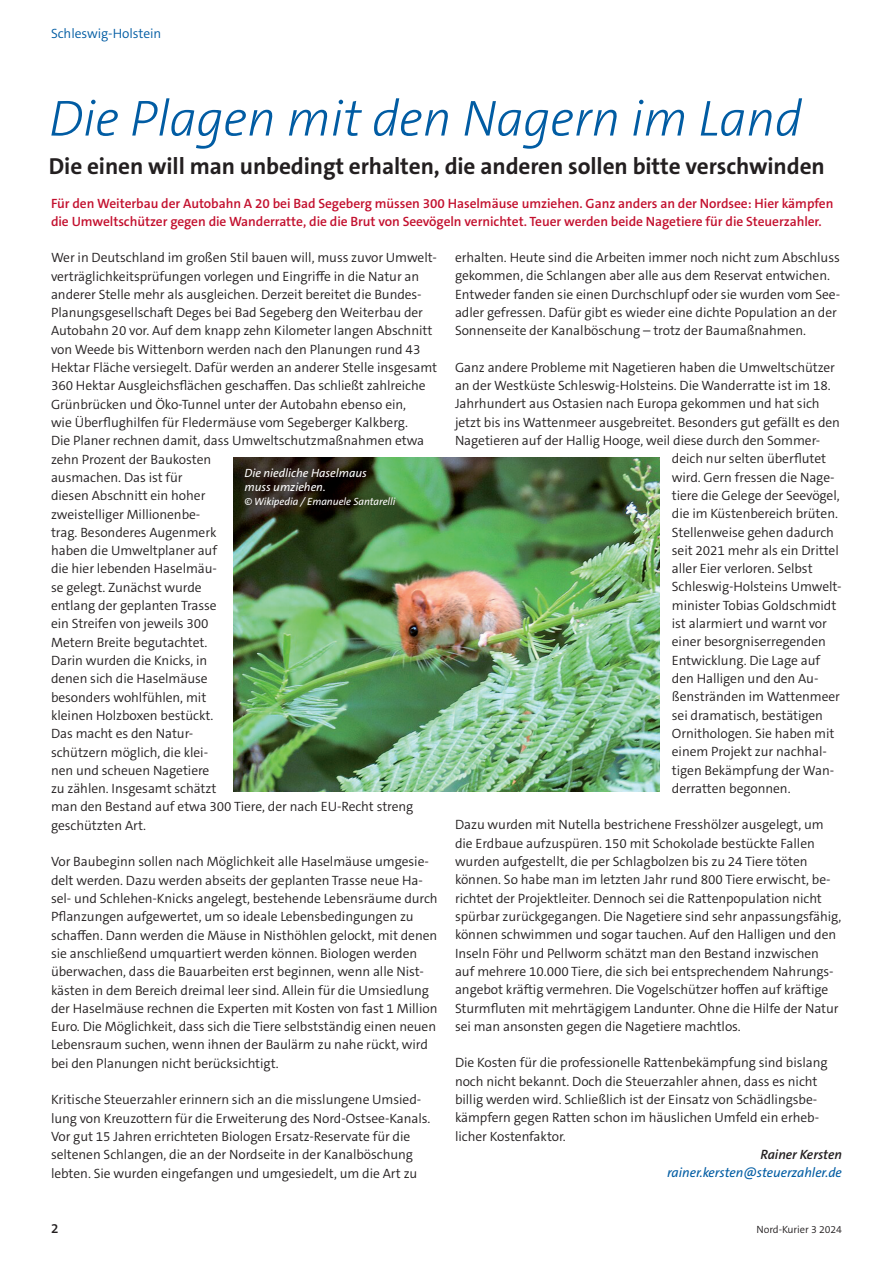
<style>
.page{position:relative;width:893px;height:1263px;background:#fff}
.page>*{position:absolute;margin:0;border:0;box-sizing:border-box;transform-origin:0 0}
.t1{font:italic 300 51px "The Sans C5";letter-spacing:-.005em;color:#015ca3}
.t2{font:700 23.25px "The Sans C5";letter-spacing:-.005em;color:#231f20}
.t3{font:300 13.5px/18.3px "The Sans C5";letter-spacing:-.005em;color:#231f20}
.t4{font:600 13.5px/18.3px "The Sans C5";letter-spacing:-.005em;color:#c3102e}
.t5{font:italic 13.5px "The Sans C5";letter-spacing:-.005em;color:#015ca3}
.t6{font:300 13.5px "The Sans C5";letter-spacing:-.005em;color:#015ca3}
.t7{font:italic 600 13.5px "The Sans C5";letter-spacing:-.005em;color:#231f20}
.t8{font:600 13.5px "The Sans C5";color:#231f20}
.t9{font:italic 12px/14.2px "The Sans C5";letter-spacing:-.005em;color:#fff}
.t10{font:italic 10.5px "The Sans C5";letter-spacing:-.005em;color:#fff}
.t11{font:300 10.5px "The Sans C5";letter-spacing:-.005em;color:#231f20}
</style>
<div class="page">
<img style="left:234px;top:457px;width:425px;height:334px">
<p class="t6" style="left:51px;top:24px;width:112px">Schleswig-Holstein</p>
<h1 class="t1" style="left:49px;top:86px;width:755px">Die Plagen mit den Nagern im Land</h1>
<h2 class="t2" style="left:49px;top:152px;width:777px">Die einen will man unbedingt erhalten, die anderen sollen bitte verschwinden</h2>
<p class="t4" style="left:51px;top:194px;width:784px">Für den Weiterbau der Autobahn A 20 bei Bad Segeberg müssen 300 Haselmäuse umziehen. Ganz anders an der Nordsee: Hier kämpfen die Umweltschützer gegen die Wanderratte, die die Brut von Seevögeln vernichtet. Teuer werden beide Nagetiere für die Steuerzahler.</p>
<p class="t3" style="left:51px;top:249px;width:388px">Wer in Deutschland im großen Stil bauen will, muss zuvor Umwelt&shy;verträglichkeitsprüfungen vorlegen und Eingriffe in die Natur an anderer Stelle mehr als ausgleichen. Derzeit bereitet die Bundes-Planungsgesellschaft Deges bei Bad Segeberg den Weiterbau der Autobahn 20 vor. Auf dem knapp zehn Kilometer langen Abschnitt von Weede bis Wittenborn werden nach den Planungen rund 43<br>Hektar Fläche versiegelt. Dafür werden an anderer Stelle insgesamt 360 Hektar Ausgleichsflächen geschaffen. Das schließt zahlreiche Grünbrücken und Öko-Tunnel unter der Autobahn ebenso ein,<br>wie Überflughilfen für Fledermäuse vom Segeberger Kalkberg.<br>Die Planer rechnen damit, dass Umweltschutzmaßnahmen etwa zehn Prozent der Baukosten<br>ausmachen. Das ist für<br>diesen Abschnitt ein hoher<br>zweistelliger Millionenbe-<br>trag. Besonderes Augenmerk<br>haben die Umweltplaner auf<br>die hier lebenden Haselmäu-<br>se gelegt. Zunächst wurde<br>entlang der geplanten Trasse<br>ein Streifen von jeweils 300<br>Metern Breite begutachtet.<br>Darin wurden die Knicks, in<br>denen sich die Haselmäuse<br>besonders wohlfühlen, mit<br>kleinen Holzboxen bestückt.<br>Das macht es den Natur-<br>schützern möglich, die klei-<br>nen und scheuen Nagetiere<br>zu zählen. Insgesamt schätzt<br>man den Bestand auf etwa 300 Tiere, der nach EU-Recht streng geschützten Art.</p>
<p class="t3" style="left:51px;top:853px;width:388px">Vor Baubeginn sollen nach Möglichkeit alle Haselmäuse umgesie&shy;delt werden. Dazu werden abseits der geplanten Trasse neue Ha&shy;sel- und Schlehen-Knicks angelegt, bestehende Lebensräume durch Pflanzungen aufgewertet, um so ideale Lebensbedingungen zu schaffen. Dann werden die Mäuse in Nisthöhlen gelockt, mit denen sie anschließend umquartiert werden können. Biologen werden überwachen, dass die Bauarbeiten erst beginnen, wenn alle Nist&shy;kästen in dem Bereich dreimal leer sind. Allein für die Umsiedlung der Haselmäuse rechnen die Experten mit Kosten von fast 1 Million Euro. Die Möglichkeit, dass sich die Tiere selbstständig einen neuen Lebensraum suchen, wenn ihnen der Baulärm zu nahe rückt, wird bei den Planungen nicht berücksichtigt.</p>
<p class="t3" style="left:51px;top:1091px;width:381px">Kritische Steuerzahler erinnern sich an die misslungene Umsied&shy;lung von Kreuzottern für die Erweiterung des Nord-Ostsee-Kanals.<br>Vor gut 15 Jahren errichteten Biologen Ersatz-Reservate für die seltenen Schlangen, die an der Nordseite in der Kanalböschung lebten. Sie wurden eingefangen und umgesiedelt, um die Art zu</p>
<p class="t9" style="left:244px;top:466px;width:124px">Die niedliche Haselmaus muss umziehen.</p>
<p class="t10" style="left:244px;top:495px;width:152px">© Wikipedia / Emanuele Santarelli</p>
<p class="t3" style="left:455px;top:248px;width:387px">erhalten. Heute sind die Arbeiten immer noch nicht zum Abschluss gekommen, die Schlangen aber alle aus dem Reservat entwichen.<br>Entweder fanden sie einen Durchschlupf oder sie wurden vom See&shy;adler gefressen. Dafür gibt es wieder eine dichte Population an der Sonnenseite der Kanalböschung – trotz der Baumaßnahmen.</p>
<p class="t3" style="left:455px;top:358px;width:382px">Ganz andere Probleme mit Nagetieren haben die Umweltschützer</p>
<p class="t3" style="left:455px;top:376px;width:377px">an der Westküste Schleswig-Holsteins. Die Wanderratte ist im 18.</p>
<p class="t3" style="left:455px;top:395px;width:366px">Jahrhundert aus Ostasien nach Europa gekommen und hat sich</p>
<p class="t3" style="left:455px;top:413px;width:387px">jetzt bis ins Wattenmeer ausgebreitet. Besonders gut gefällt es den</p>
<p class="t3" style="left:455px;top:431px;width:367px">Nagetieren auf der Hallig Hooge, weil diese durch den Sommer-</p>
<p class="t3" style="left:672px;top:450px;width:156px">deich nur selten überflutet</p>
<p class="t3" style="left:672px;top:468px;width:164px">wird. Gern fressen die Nage-</p>
<p class="t3" style="left:672px;top:486px;width:169px">tiere die Gelege der Seevögel,</p>
<p class="t3" style="left:672px;top:505px;width:168px">die im Küstenbereich brüten.</p>
<p class="t3" style="left:672px;top:523px;width:164px">Stellenweise gehen dadurch</p>
<p class="t3" style="left:672px;top:541px;width:168px">seit 2021 mehr als ein Drittel</p>
<p class="t3" style="left:672px;top:560px;width:142px">aller Eier verloren. Selbst</p>
<p class="t3" style="left:672px;top:578px;width:171px">Schleswig-Holsteins Umwelt-</p>
<p class="t3" style="left:672px;top:596px;width:166px">minister Tobias Goldschmidt</p>
<p class="t3" style="left:672px;top:614px;width:157px">ist alarmiert und warnt vor</p>
<p class="t3" style="left:672px;top:633px;width:156px">einer besorgniserregenden</p>
<p class="t3" style="left:672px;top:651px;width:150px">Entwicklung. Die Lage auf</p>
<p class="t3" style="left:672px;top:669px;width:148px">den Halligen und den Au-</p>
<p class="t3" style="left:672px;top:688px;width:170px">ßenstränden im Wattenmeer</p>
<p class="t3" style="left:672px;top:706px;width:153px">sei dramatisch, bestätigen</p>
<p class="t3" style="left:672px;top:724px;width:164px">Ornithologen. Sie haben mit</p>
<p class="t3" style="left:672px;top:743px;width:157px">einem Projekt zur nachhal-</p>
<p class="t3" style="left:672px;top:761px;width:164px">tigen Bekämpfung der Wan-</p>
<p class="t3" style="left:672px;top:779px;width:120px">derratten begonnen.</p>
<p class="t3" style="left:455px;top:816px;width:388px">Dazu wurden mit Nutella bestrichene Fresshölzer ausgelegt, um die Erdbaue aufzuspüren. 150 mit Schokolade bestückte Fallen wurden aufgestellt, die per Schlagbolzen bis zu 24 Tiere töten können. So habe man im letzten Jahr rund 800 Tiere erwischt, be&shy;richtet der Projektleiter. Dennoch sei die Rattenpopulation nicht spürbar zurückgegangen. Die Nagetiere sind sehr anpassungsfähig, können schwimmen und sogar tauchen. Auf den Halligen und den Inseln Föhr und Pellworm schätzt man den Bestand inzwischen auf mehrere 10.000 Tiere, die sich bei entsprechendem Nahrungs&shy;angebot kräftig vermehren. Die Vogelschützer hoffen auf kräftige Sturmfluten mit mehrtägigem Landunter. Ohne die Hilfe der Natur sei man ansonsten gegen die Nagetiere machtlos.</p>
<p class="t3" style="left:455px;top:1054px;width:374px">Die Kosten für die professionelle Rattenbekämpfung sind bislang noch nicht bekannt. Doch die Steuerzahler ahnen, dass es nicht billig werden wird. Schließlich ist der Einsatz von Schädlingsbe&shy;kämpfern gegen Ratten schon im häuslichen Umfeld ein erheb&shy;licher Kostenfaktor.</p>
<p class="t7" style="left:760px;top:1146px;width:83px">Rainer Kersten</p>
<p class="t5" style="left:667px;top:1164px;width:176px">rainer.kersten@steuerzahler.de</p>
<p class="t8" style="left:51px;top:1220px;width:9px">2</p>
<p class="t11" style="left:756px;top:1222px;width:87px">Nord-Kurier 3 2024</p>
</div>
